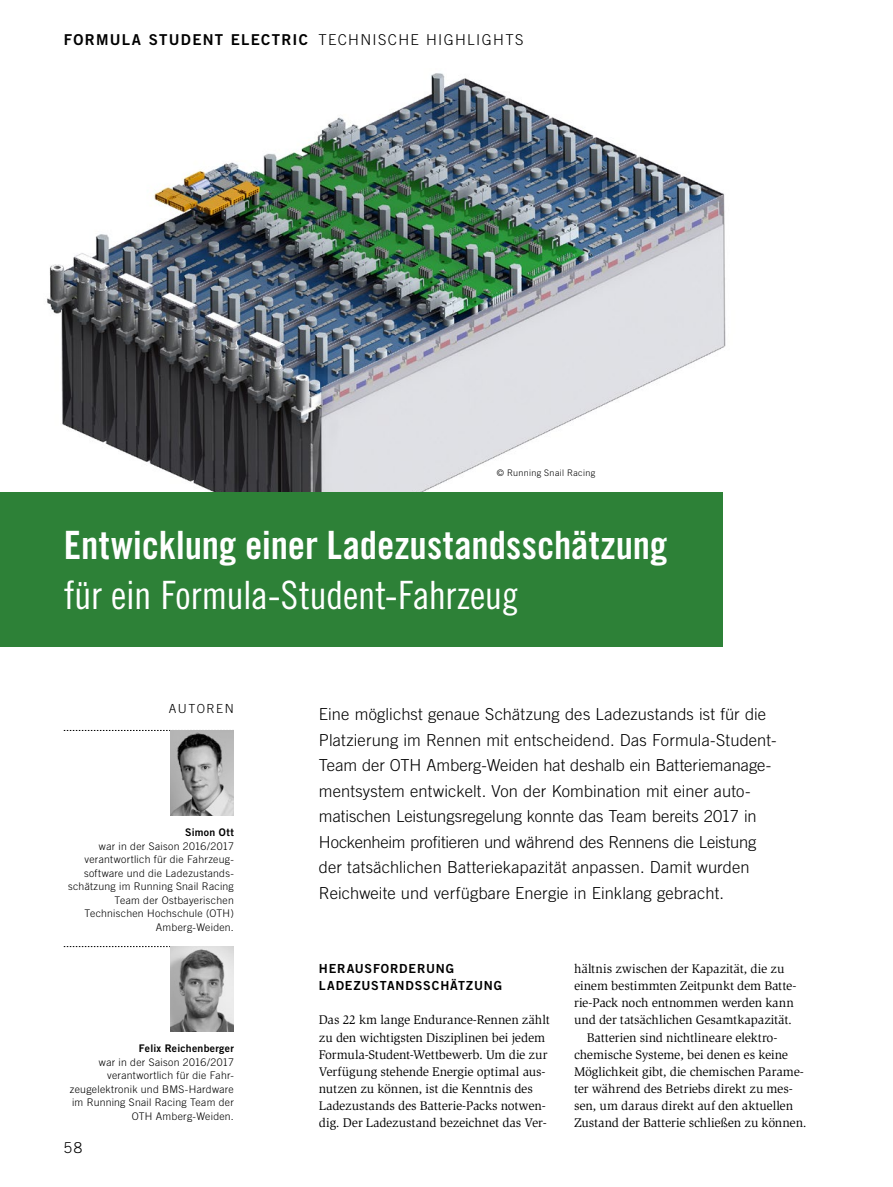
<style>
.page{position:relative;width:893px;height:1187px;background:#fff}
.page>*{position:absolute;margin:0;border:0;box-sizing:border-box;transform-origin:0 0}
.t1{font:39px "Trade Gothic LT Std Bd Cn 20";color:#fff}
.t2{font:39px "Trade Gothic LT Std Cn 18";letter-spacing:-.01em;color:#fff}
.t3{font:300 16.5px/25.5px "Trade Gothic LT Std";letter-spacing:.005em;color:#000}
.t4{font:15px "Trade Gothic LT Std Bd 2";letter-spacing:.085em;color:#000}
.t5{font:300 15px "Trade Gothic LT Std";color:#000}
.t6{font:12.9px/17.1px "Slimbach Std";letter-spacing:-.01em;color:#000}
.t7{font:12.45px/17.1px "Trade Gothic LT Std Bd 2";letter-spacing:.07em;color:#000}
.t8{font:300 12.45px "Trade Gothic LT Std";letter-spacing:.115em;color:#000}
.t9{font:300 10.5px/13.5px "Trade Gothic LT Std";letter-spacing:.025em;color:#000;text-align:right}
.t10{font:10.5px "Trade Gothic LT Std Bd 2";letter-spacing:.025em;color:#000}
.t11{font:300 9px "Trade Gothic LT Std";letter-spacing:.03em;color:#000}
.s1{font-family:"Trade Gothic LT Std";font-weight:300}
</style>
<div class="page">
<img style="left:47px;top:73px;width:679px;height:419px">
<div style="left:0;top:492px;width:723px;height:155px;background:#2d8137"></div>
<svg style="left:64px;top:730px;width:106px;height:1px"></svg>
<svg style="left:64px;top:946px;width:106px;height:1px"></svg>
<img style="left:170px;top:730px;width:64px;height:85px">
<img style="left:170px;top:946px;width:64px;height:85px">
<p class="t4" style="left:64px;top:30px;width:461px">FORMULA STUDENT ELECTRIC <span class="s1">TECHNISCHE HIGHLIGHTS</span></p>
<p class="t11" style="left:497px;top:467px;width:100px">© Running Snail Racing</p>
<h1 class="t1" style="left:64px;top:521px;width:605px">Entwicklung einer Ladezustandsschätzung</h1>
<h1 class="t2" style="left:64px;top:572px;width:456px">für ein Formula-Student-Fahrzeug</h1>
<p class="t8" style="left:169px;top:701px;width:66px">AUTOREN</p>
<p class="t10" style="left:185px;top:825px;width:50px">Simon Ott</p>
<p class="t9" style="left:68px;top:838px;width:167px">war in der Saison 2016/2017 verantwortlich für die Fahrzeug&shy;software und die Ladezustands&shy;schätzung im Running Snail Racing<br>Team der Ostbayerischen<br>Technischen Hochschule (OTH)<br>Amberg-Weiden.</p>
<p class="t10" style="left:139px;top:1041px;width:96px">Felix Reichenberger</p>
<p class="t9" style="left:70px;top:1054px;width:165px">war in der Saison 2016/2017 verantwortlich für die Fahr&shy;zeugelektronik und BMS-Hardware im Running Snail Racing Team der<br>OTH Amberg-Weiden.</p>
<p class="t5" style="left:64px;top:1138px;width:20px">58</p>
<p class="t3" style="left:319px;top:701px;width:459px">Eine möglichst genaue Schätzung des Ladezustands ist für die Platzierung im Rennen mit entscheidend. Das Formula-Student-Team der OTH Amberg-Weiden hat deshalb ein Batteriemanage&shy;mentsystem entwickelt. Von der Kombination mit einer auto&shy;matischen Leistungsregelung konnte das Team bereits 2017 in Hockenheim profitieren und während des Rennens die Leistung der tatsächlichen Batteriekapazität anpassen. Damit wurden Reichweite und verfügbare Energie in Einklang gebracht.</p>
<p class="t7" style="left:319px;top:959px;width:185px">HERAUSFORDERUNG<br>LADEZUSTANDSSCHÄTZUNG</p>
<p class="t6" style="left:319px;top:1011px;width:232px">Das 22 km lange Endurance-Rennen zählt zu den wichtigsten Disziplinen bei jedem Formula-Student-Wettbewerb. Um die zur Verfügung stehende Energie optimal aus&shy;nutzen zu können, ist die Kenntnis des Ladezustands des Batterie-Packs notwen&shy;dig. Der Ladezustand bezeichnet das Ver-</p>
<p class="t6" style="left:574px;top:960px;width:212px">hältnis zwischen der Kapazität, die zu</p>
<p class="t6" style="left:574px;top:977px;width:224px">einem bestimmten Zeitpunkt dem Batte-</p>
<p class="t6" style="left:574px;top:994px;width:221px">rie-Pack noch entnommen werden kann</p>
<p class="t6" style="left:574px;top:1011px;width:219px">und der tatsächlichen Gesamtkapazität.</p>
<p class="t6" style="left:587px;top:1028px;width:192px">Batterien sind nichtlineare elektro-</p>
<p class="t6" style="left:574px;top:1045px;width:216px">chemische Systeme, bei denen es keine</p>
<p class="t6" style="left:574px;top:1063px;width:231px">Möglichkeit gibt, die chemischen Parame-</p>
<p class="t6" style="left:574px;top:1080px;width:220px">ter während des Betriebs direkt zu mes-</p>
<p class="t6" style="left:574px;top:1097px;width:221px">sen, um daraus direkt auf den aktuellen</p>
<p class="t6" style="left:574px;top:1114px;width:234px">Zustand der Batterie schließen zu können.</p>
</div>
